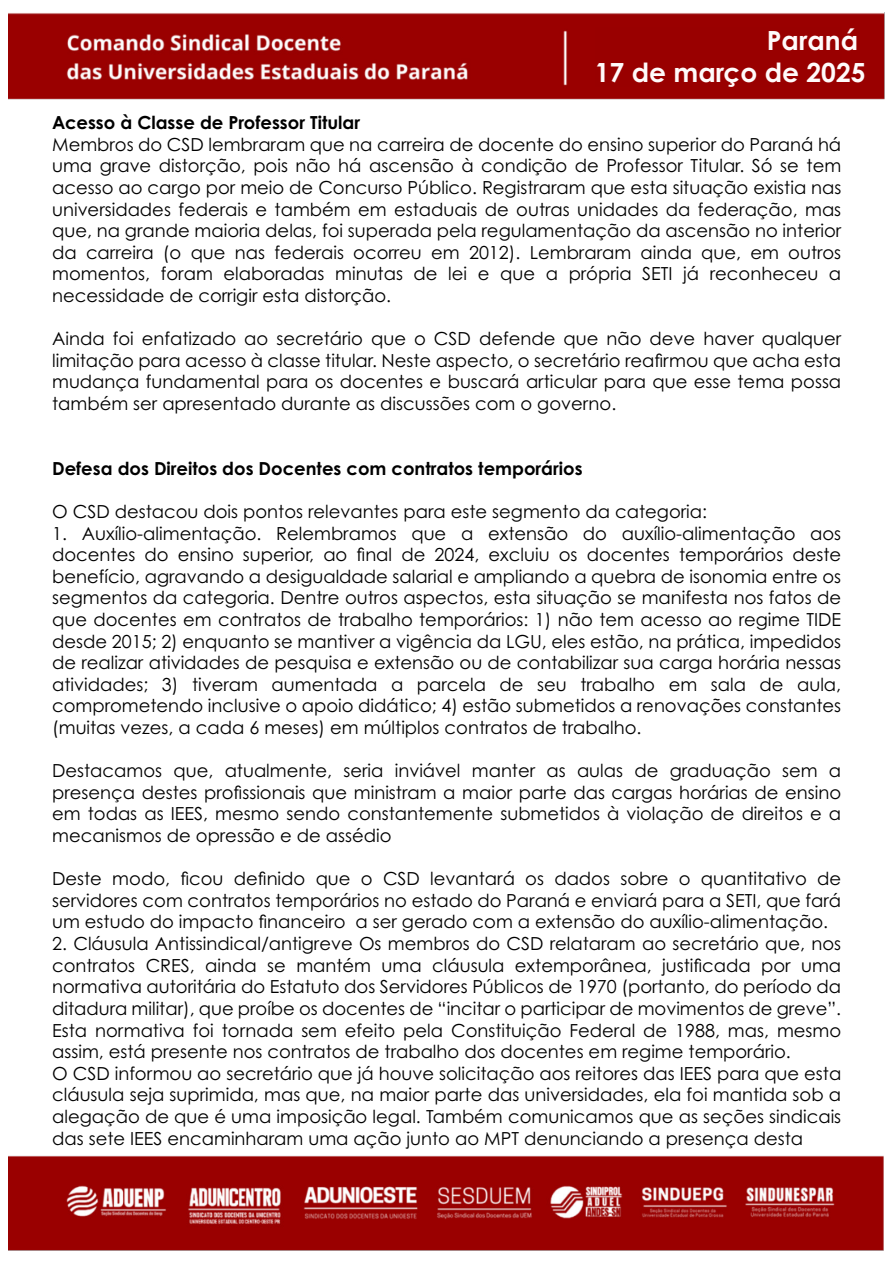
<style>
.page{position:relative;width:893px;height:1263px;background:#fff}
.page>*{position:absolute;margin:0;border:0;box-sizing:border-box;transform-origin:0 0}
.t1{font:700 26.4px/31.7px "Century Gothic Pro";color:#fffafa;text-align:right}
.t2{font:18px/21.6px "Century Gothic Pro";color:#000;text-align:justify}
.t3{font:700 18px "Century Gothic Pro";color:#000}
</style>
<div class="page">
<img style="left:9px;top:13px;width:875px;height:1237px">
<div style="left:595px;top:28px;width:246px;height:59px;background:#900"></div>
<h1 class="t1" style="left:595px;top:25px;width:272px">Paraná<br>17 de março de 2025</h1>
<h2 class="t3" style="left:52px;top:111px;width:310px">Acesso à Classe de Professor Titular</h2>
<p class="t2" style="left:52px;top:133px;width:791px">Membros do CSD lembraram que na carreira de docente do ensino superior do Paraná há uma grave distorção, pois não há ascensão à condição de Professor Titular. Só se tem acesso ao cargo por meio de Concurso Público. Registraram que esta situação existia nas universidades federais e também em estaduais de outras unidades da federação, mas que, na grande maioria delas, foi superada pela regulamentação da ascensão no interior da carreira (o que nas federais ocorreu em 2012). Lembraram ainda que, em outros momentos, foram elaboradas minutas de lei e que a própria SETI já reconheceu a necessidade de corrigir esta distorção.</p>
<p class="t2" style="left:52px;top:328px;width:791px">Ainda foi enfatizado ao secretário que o CSD defende que não deve haver qualquer limitação para acesso à classe titular. Neste aspecto, o secretário reafirmou que acha esta mudança fundamental para os docentes e buscará articular para que esse tema possa também ser apresentado durante as discussões com o governo.</p>
<h2 class="t3" style="left:52px;top:457px;width:532px">Defesa dos Direitos dos Docentes com contratos temporários</h2>
<p class="t2" style="left:52px;top:501px;width:656px">O CSD destacou dois pontos relevantes para este segmento da categoria:</p>
<p class="t2" style="left:52px;top:522px;width:791px">1. Auxílio-alimentação. Relembramos que a extensão do auxílio-alimentação aos docentes do ensino superior, ao final de 2024, excluiu os docentes temporários deste benefício, agravando a desigualdade salarial e ampliando a quebra de isonomia entre os segmentos da categoria. Dentre outros aspectos, esta situação se manifesta nos fatos de que docentes em contratos de trabalho temporários: 1) não tem acesso ao regime TIDE desde 2015; 2) enquanto se mantiver a vigência da LGU, eles estão, na prática, impedidos de realizar atividades de pesquisa e extensão ou de contabilizar sua carga horária nessas atividades; 3) tiveram aumentada a parcela de seu trabalho em sala de aula, comprometendo inclusive o apoio didático; 4) estão submetidos a renovações constantes (muitas vezes, a cada 6 meses) em múltiplos contratos de trabalho.</p>
<p class="t2" style="left:52px;top:760px;width:791px">Destacamos que, atualmente, seria inviável manter as aulas de graduação sem a presença destes profissionais que ministram a maior parte das cargas horárias de ensino em todas as IEES, mesmo sendo constantemente submetidos à violação de direitos e a mecanismos de opressão e de assédio</p>
<p class="t2" style="left:52px;top:868px;width:791px">Deste modo, ficou definido que o CSD levantará os dados sobre o quantitativo de servidores com contratos temporários no estado do Paraná e enviará para a SETI, que fará um estudo do impacto financeiro a ser gerado com a extensão do auxílio-alimentação.</p>
<p class="t2" style="left:52px;top:933px;width:791px;text-align:left">2. Cláusula Antissindical/antigreve Os membros do CSD relataram ao secretário que, nos contratos CRES, ainda se mantém uma cláusula extemporânea, justificada por uma normativa autoritária do Estatuto dos Servidores Públicos de 1970 (portanto, do período da ditadura militar), que proíbe os docentes de “incitar o participar de movimentos de greve”.<br>Esta normativa foi tornada sem efeito pela Constituição Federal de 1988, mas, mesmo assim, está presente nos contratos de trabalho dos docentes em regime temporário.<br>O CSD informou ao secretário que já houve solicitação aos reitores das IEES para que esta cláusula seja suprimida, mas que, na maior parte das universidades, ela foi mantida sob a alegação de que é uma imposição legal. Também comunicamos que as seções sindicais das sete IEES encaminharam uma ação junto ao MPT denunciando a presença desta</p>
</div>
